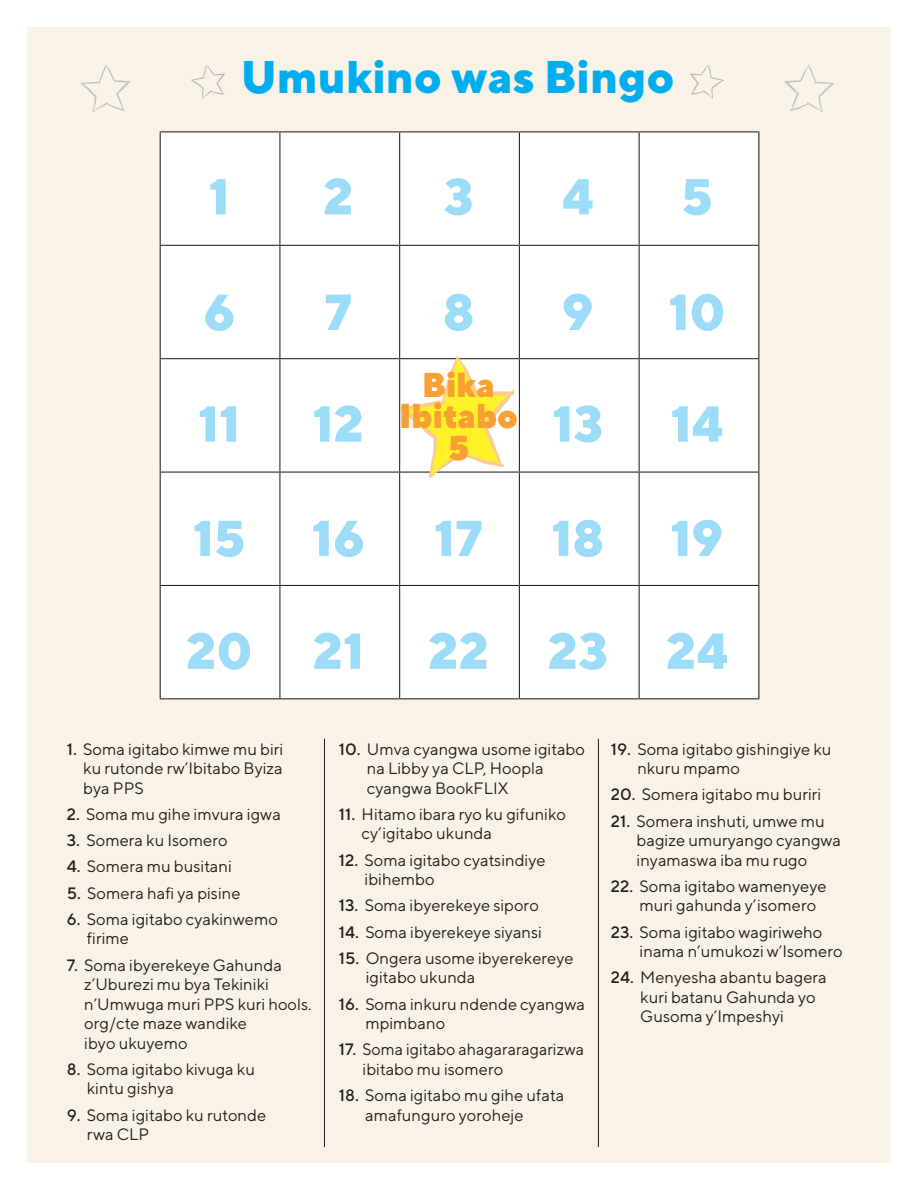
<style>
.page{position:relative;width:918px;height:1188px;background:#fff}
.page>*{position:absolute;margin:0;border:0;box-sizing:border-box;transform-origin:0 0}
.t1{font:800 50.55px "TT Norms";color:#9cdcf8}
.t2{font:800 45.75px "TT Norms";color:#00aeef}
.t3{font:900 34.5px/31.5px "TT Norms";color:#f9a032;text-align:center;scale:.96 1}
.t4{font:16.5px/19.5px "TT Norms";color:#231f20}
.s1{font-weight:500}
</style>
<div class="page">
<div style="left:27px;top:27px;width:864px;height:1135px;background:#f9f3e7"></div>
<div style="left:161px;top:132px;width:596px;height:566px;background:#fff"></div>
<hr style="left:160px;top:131px;width:120px;height:1px;background:#231f20">
<hr style="left:160px;top:132px;width:1px;height:113px;background:#231f20">
<hr style="left:280px;top:131px;width:120px;height:1px;background:#231f20">
<hr style="left:279px;top:132px;width:1px;height:113px;background:#231f20">
<hr style="left:400px;top:131px;width:119px;height:1px;background:#231f20">
<hr style="left:399px;top:132px;width:1px;height:113px;background:#231f20">
<hr style="left:519px;top:131px;width:120px;height:1px;background:#231f20">
<hr style="left:519px;top:132px;width:1px;height:113px;background:#231f20">
<hr style="left:639px;top:131px;width:120px;height:1px;background:#231f20">
<hr style="left:639px;top:132px;width:1px;height:113px;background:#231f20">
<hr style="left:758px;top:132px;width:1px;height:113px;background:#231f20">
<hr style="left:160px;top:245px;width:120px;height:1px;background:#231f20">
<hr style="left:160px;top:246px;width:1px;height:112px;background:#231f20">
<hr style="left:280px;top:245px;width:120px;height:1px;background:#231f20">
<hr style="left:279px;top:246px;width:1px;height:112px;background:#231f20">
<hr style="left:400px;top:245px;width:119px;height:1px;background:#231f20">
<hr style="left:399px;top:246px;width:1px;height:112px;background:#231f20">
<hr style="left:519px;top:245px;width:120px;height:1px;background:#231f20">
<hr style="left:519px;top:246px;width:1px;height:112px;background:#231f20">
<hr style="left:639px;top:245px;width:120px;height:1px;background:#231f20">
<hr style="left:639px;top:246px;width:1px;height:112px;background:#231f20">
<hr style="left:758px;top:246px;width:1px;height:112px;background:#231f20">
<hr style="left:160px;top:358px;width:120px;height:1px;background:#231f20">
<hr style="left:160px;top:359px;width:1px;height:113px;background:#231f20">
<hr style="left:280px;top:358px;width:120px;height:1px;background:#231f20">
<hr style="left:279px;top:359px;width:1px;height:113px;background:#231f20">
<hr style="left:400px;top:358px;width:119px;height:1px;background:#231f20">
<hr style="left:519px;top:358px;width:120px;height:1px;background:#231f20">
<hr style="left:519px;top:359px;width:1px;height:113px;background:#231f20">
<hr style="left:639px;top:358px;width:120px;height:1px;background:#231f20">
<hr style="left:639px;top:359px;width:1px;height:113px;background:#231f20">
<hr style="left:758px;top:359px;width:1px;height:113px;background:#231f20">
<hr style="left:160px;top:472px;width:120px;height:1px;background:#231f20">
<hr style="left:160px;top:473px;width:1px;height:112px;background:#231f20">
<hr style="left:280px;top:472px;width:120px;height:1px;background:#231f20">
<hr style="left:279px;top:473px;width:1px;height:112px;background:#231f20">
<hr style="left:400px;top:472px;width:119px;height:1px;background:#231f20">
<hr style="left:399px;top:473px;width:1px;height:112px;background:#231f20">
<hr style="left:519px;top:472px;width:120px;height:1px;background:#231f20">
<hr style="left:519px;top:473px;width:1px;height:112px;background:#231f20">
<hr style="left:639px;top:472px;width:120px;height:1px;background:#231f20">
<hr style="left:639px;top:473px;width:1px;height:112px;background:#231f20">
<hr style="left:758px;top:473px;width:1px;height:112px;background:#231f20">
<hr style="left:160px;top:585px;width:120px;height:1px;background:#231f20">
<hr style="left:160px;top:586px;width:1px;height:112px;background:#231f20">
<hr style="left:280px;top:585px;width:120px;height:1px;background:#231f20">
<hr style="left:279px;top:586px;width:1px;height:112px;background:#231f20">
<hr style="left:400px;top:585px;width:119px;height:1px;background:#231f20">
<hr style="left:399px;top:586px;width:1px;height:112px;background:#231f20">
<hr style="left:519px;top:585px;width:120px;height:1px;background:#231f20">
<hr style="left:519px;top:586px;width:1px;height:112px;background:#231f20">
<hr style="left:639px;top:585px;width:120px;height:1px;background:#231f20">
<hr style="left:639px;top:586px;width:1px;height:112px;background:#231f20">
<hr style="left:758px;top:586px;width:1px;height:112px;background:#231f20">
<hr style="left:160px;top:698px;width:120px;height:1px;background:#231f20">
<hr style="left:280px;top:698px;width:120px;height:1px;background:#231f20">
<hr style="left:400px;top:698px;width:119px;height:1px;background:#231f20">
<hr style="left:519px;top:698px;width:120px;height:1px;background:#231f20">
<hr style="left:639px;top:698px;width:120px;height:1px;background:#231f20">
<svg style="left:399px;top:355px;width:116px;height:123px"></svg>
<hr style="left:324px;top:739px;width:1px;height:408px;background:#231f20">
<hr style="left:598px;top:739px;width:1px;height:408px;background:#231f20">
<svg style="left:81px;top:65px;width:49px;height:47px"></svg>
<svg style="left:785px;top:65px;width:49px;height:47px"></svg>
<svg style="left:191px;top:65px;width:34px;height:34px"></svg>
<svg style="left:690px;top:65px;width:34px;height:34px"></svg>
<h2 class="t2" style="left:241px;top:48px;width:435px">Umukino was Bingo</h2>
<h1 class="t1" style="left:209px;top:164px;width:22px">1</h1>
<h1 class="t1" style="left:323px;top:164px;width:32px">2</h1>
<h1 class="t1" style="left:444px;top:164px;width:31px">3</h1>
<h1 class="t1" style="left:562px;top:164px;width:33px">4</h1>
<h1 class="t1" style="left:681px;top:164px;width:33px">5</h1>
<h1 class="t1" style="left:203px;top:280px;width:34px">6</h1>
<h1 class="t1" style="left:198px;top:391px;width:43px">11</h1>
<h1 class="t1" style="left:324px;top:280px;width:30px">7</h1>
<h1 class="t1" style="left:313px;top:391px;width:53px">12</h1>
<h1 class="t1" style="left:443px;top:280px;width:33px">8</h1>
<h3 class="t3" style="left:399px;top:368px;width:126px">Bika<br>Ibitabo<br>5</h3>
<h1 class="t1" style="left:562px;top:280px;width:34px">9</h1>
<h1 class="t1" style="left:552px;top:391px;width:52px">13</h1>
<h1 class="t1" style="left:669px;top:280px;width:58px">10</h1>
<h1 class="t1" style="left:671px;top:391px;width:54px">14</h1>
<h1 class="t1" style="left:193px;top:506px;width:54px">15</h1>
<h1 class="t1" style="left:186px;top:619px;width:68px">20</h1>
<h1 class="t1" style="left:312px;top:506px;width:55px">16</h1>
<h1 class="t1" style="left:313px;top:619px;width:53px">21</h1>
<h1 class="t1" style="left:434px;top:506px;width:50px">17</h1>
<h1 class="t1" style="left:428px;top:619px;width:63px">22</h1>
<h1 class="t1" style="left:551px;top:506px;width:54px">18</h1>
<h1 class="t1" style="left:548px;top:619px;width:62px">23</h1>
<h1 class="t1" style="left:670px;top:506px;width:55px">19</h1>
<h1 class="t1" style="left:666px;top:619px;width:64px">24</h1>
<p class="t4" style="left:83px;top:739px;width:202px;text-align:justify;text-indent:-16px"><span class="s1">1.</span> Soma igitabo kimwe mu biri ku rutonde rw’Ibitabo Byiza bya PPS</p>
<p class="t4" style="left:67px;top:804px;width:216px"><span class="s1">2.</span> Soma mu gihe imvura igwa</p>
<p class="t4" style="left:67px;top:830px;width:162px"><span class="s1">3.</span> Somera ku Isomero</p>
<p class="t4" style="left:67px;top:856px;width:167px"><span class="s1">4.</span> Somera mu busitani</p>
<p class="t4" style="left:67px;top:883px;width:175px"><span class="s1">5.</span> Somera hafi ya pisine</p>
<p class="t4" style="left:87px;top:909px;width:192px;text-indent:-20px"><span class="s1">6.</span> Soma igitabo cyakinwemo firime</p>
<p class="t4" style="left:84px;top:955px;width:229px;text-indent:-17px"><span class="s1">7.</span> Soma ibyerekeye Gahunda z’Uburezi mu bya Tekiniki n’Umwuga muri PPS kuri hools. org/cte maze wandike<br>ibyo ukuyemo</p>
<p class="t4" style="left:87px;top:1059px;width:170px;text-indent:-20px"><span class="s1">8.</span> Soma igitabo kivuga ku kintu gishya</p>
<p class="t4" style="left:87px;top:1105px;width:181px;text-indent:-20px"><span class="s1">9.</span> Soma igitabo ku rutonde rwa CLP</p>
<p class="t4" style="left:367px;top:739px;width:220px;text-indent:-28px"><span class="s1">10.</span> Umva cyangwa usome igitabo na Libby ya CLP, Hoopla cyangwa BookFLIX</p>
<p class="t4" style="left:362px;top:804px;width:206px;text-indent:-23px"><span class="s1">11.</span> Hitamo ibara ryo ku gifuniko cy’igitabo ukunda</p>
<p class="t4" style="left:365px;top:850px;width:183px;text-indent:-26px"><span class="s1">12.</span> Soma igitabo cyatsindiye ibihembo</p>
<p class="t4" style="left:339px;top:896px;width:202px"><span class="s1">13.</span> Soma ibyerekeye siporo</p>
<p class="t4" style="left:339px;top:922px;width:205px"><span class="s1">14.</span> Soma ibyerekeye siyansi</p>
<p class="t4" style="left:366px;top:948px;width:209px;text-indent:-27px"><span class="s1">15.</span> Ongera usome ibyerekereye igitabo ukunda</p>
<p class="t4" style="left:365px;top:994px;width:221px;text-indent:-26px"><span class="s1">16.</span> Soma inkuru ndende cyangwa mpimbano</p>
<p class="t4" style="left:363px;top:1039px;width:223px;text-indent:-24px"><span class="s1">17.</span> Soma igitabo ahagararagarizwa ibitabo mu isomero</p>
<p class="t4" style="left:365px;top:1085px;width:201px;text-indent:-26px"><span class="s1">18.</span> Soma igitabo mu gihe ufata amafunguro yoroheje</p>
<p class="t4" style="left:637px;top:739px;width:196px;text-indent:-26px"><span class="s1">19.</span> Soma igitabo gishingiye ku nkuru mpamo</p>
<p class="t4" style="left:611px;top:784px;width:212px"><span class="s1">20.</span> Somera igitabo mu buriri</p>
<p class="t4" style="left:637px;top:811px;width:206px;text-indent:-26px"><span class="s1">21.</span> Somera inshuti, umwe mu bagize umuryango cyangwa inyamaswa iba mu rugo</p>
<p class="t4" style="left:640px;top:876px;width:189px;text-indent:-29px"><span class="s1">22.</span> Soma igitabo wamenyeye muri gahunda y’isomero</p>
<p class="t4" style="left:640px;top:922px;width:204px;text-indent:-29px"><span class="s1">23.</span> Soma igitabo wagiriweho inama n’umukozi w’Isomero</p>
<p class="t4" style="left:640px;top:968px;width:188px;text-indent:-29px"><span class="s1">24.</span> Menyesha abantu bagera kuri batanu Gahunda yo<br>Gusoma y’Impeshyi</p>
</div>
